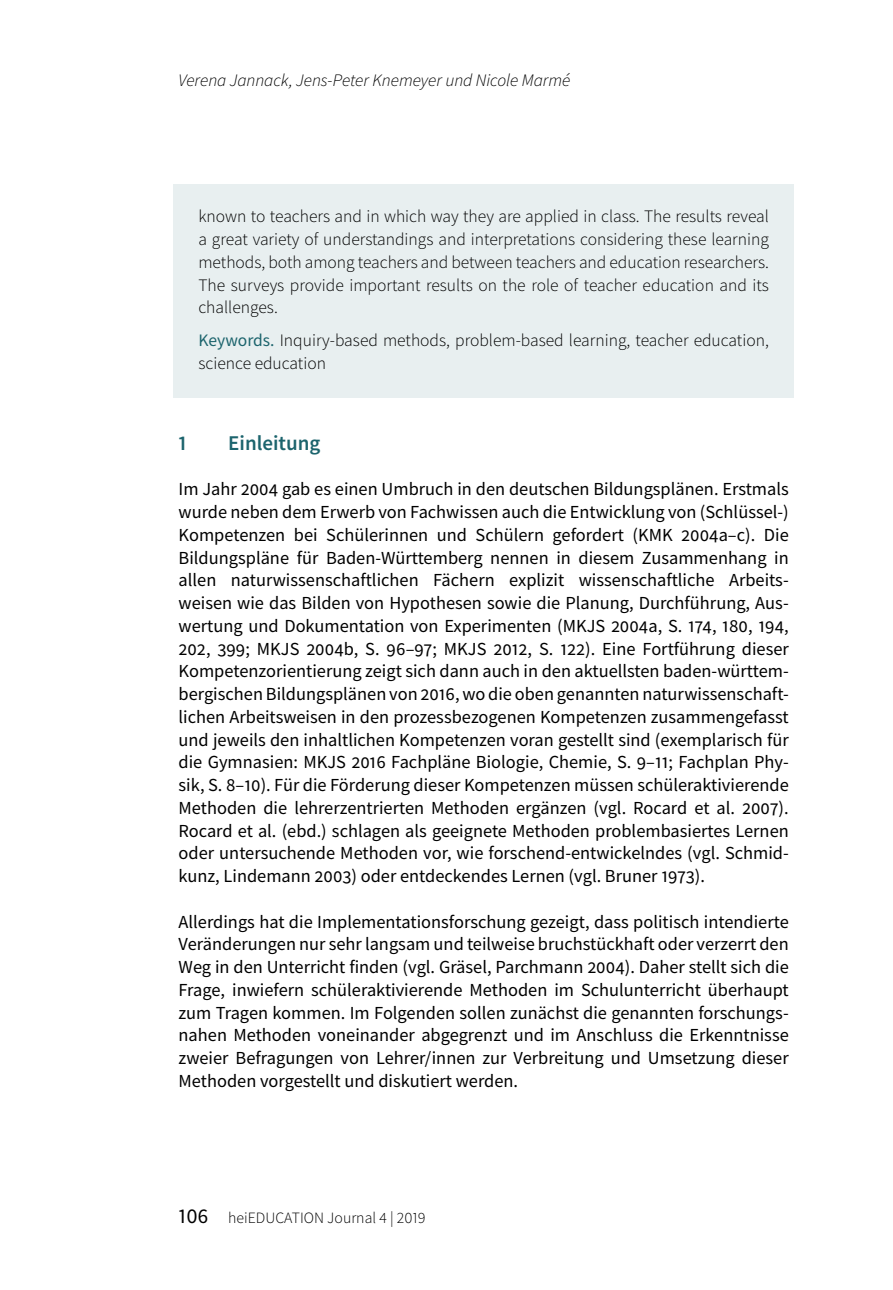
<style>
.page{position:relative;width:893px;height:1290px;background:#fff}
.page>*{position:absolute;margin:0;border:0;box-sizing:border-box;transform-origin:0 0}
.Überschrift_1{font:600 21px "Source Sans Pro";color:#1c646d}
.Textkörper{font:18.38px/22.8px "Source Sans Pro";color:#000;text-align:justify}
.Abstract_Zweitsprach{font:300 17.5px/22.8px "Source Sans Pro";color:#000;text-align:justify}
.t1{font:italic 300 17.5px "Source Sans Pro";color:#000}
.t2{font:300 15.75px "Source Sans Pro";color:#000}
.s1{font-weight:400;color:#1c646d}
.s2{font-weight:400;font-size:21px}
</style>
<div class="page">
<div style="left:174px;top:184px;width:620px;height:158px;background:#e8eff0"></div>
<div style="left:174px;top:308px;width:620px;height:90px;background:#e8eff0"></div>
<p class="t1" style="left:179px;top:69px;width:393px">Verena Jannack, Jens-Peter Knemeyer und Nicole Marmé</p>
<p class="Abstract_Zweitsprach" style="left:198px;top:205px;width:572px">known to teachers and in which way they are applied in class. The results reveal a great variety of understandings and interpretations considering these learning methods, both among teachers and between teachers and education researchers.<br>The surveys provide important results on the role of teacher education and its challenges.</p>
<p class="Abstract_Zweitsprach" style="left:198px;top:329px;width:572px"><span class="s1">Keywords.</span> Inquiry-based methods, problem-based learning, teacher education, science education</p>
<p class="Überschrift_1" style="left:179px;top:429px;width:10px">1</p>
<p class="Überschrift_1" style="left:228px;top:429px;width:94px">Einleitung</p>
<p class="Textkörper" style="left:179px;top:478px;width:612px">Im Jahr 2004 gab es einen Umbruch in den deutschen Bildungsplänen. Erstmals wurde neben dem Erwerb von Fachwissen auch die Entwicklung von (Schlüssel-)<br>Kompetenzen bei Schülerinnen und Schülern gefordert (KMK 2004a–c). Die Bildungspläne für Baden-Württemberg nennen in diesem Zusammenhang in allen naturwissenschaftlichen Fächern explizit wissenschaftliche Arbeits&shy;weisen wie das Bilden von Hypothesen sowie die Planung, Durchführung, Aus&shy;wertung und Dokumentation von Experimenten (MKJS 2004a, S. 174, 180, 194, 202, 399; MKJS 2004b, S. 96–97; MKJS 2012, S. 122). Eine Fortführung dieser Kompetenzorientierung zeigt sich dann auch in den aktuellsten baden-württem&shy;bergischen Bildungsplänen von 2016, wo die oben genannten naturwissenschaft&shy;lichen Arbeitsweisen in den prozessbezogenen Kompetenzen zusammengefasst und jeweils den inhaltlichen Kompetenzen voran gestellt sind (exemplarisch für die Gymnasien: MKJS 2016 Fachpläne Biologie, Chemie, S. 9–11; Fachplan Phy&shy;sik, S. 8–10). Für die Förderung dieser Kompetenzen müssen schüleraktivierende Methoden die lehrerzentrierten Methoden ergänzen (vgl. Rocard et al. 2007).<br>Rocard et al. (ebd.) schlagen als geeignete Methoden problembasiertes Lernen oder untersuchende Methoden vor, wie forschend-entwickelndes (vgl. Schmid&shy;kunz, Lindemann 2003) oder entdeckendes Lernen (vgl. Bruner 1973).</p>
<p class="Textkörper" style="left:179px;top:910px;width:612px">Allerdings hat die Implementationsforschung gezeigt, dass politisch intendierte Veränderungen nur sehr langsam und teilweise bruchstückhaft oder verzerrt den Weg in den Unterricht finden (vgl. Gräsel, Parchmann 2004). Daher stellt sich die Frage, inwiefern schüleraktivierende Methoden im Schulunterricht überhaupt zum Tragen kommen. Im Folgenden sollen zunächst die genannten forschungs&shy;nahen Methoden voneinander abgegrenzt und im Anschluss die Erkenntnisse zweier Befragungen von Lehrer/innen zur Verbreitung und Umsetzung dieser Methoden vorgestellt und diskutiert werden.</p>
<p class="t2" style="left:179px;top:1208px;width:249px"><span class="s2">106</span> heiEDUCATION Journal 4 | 2019</p>
</div>
